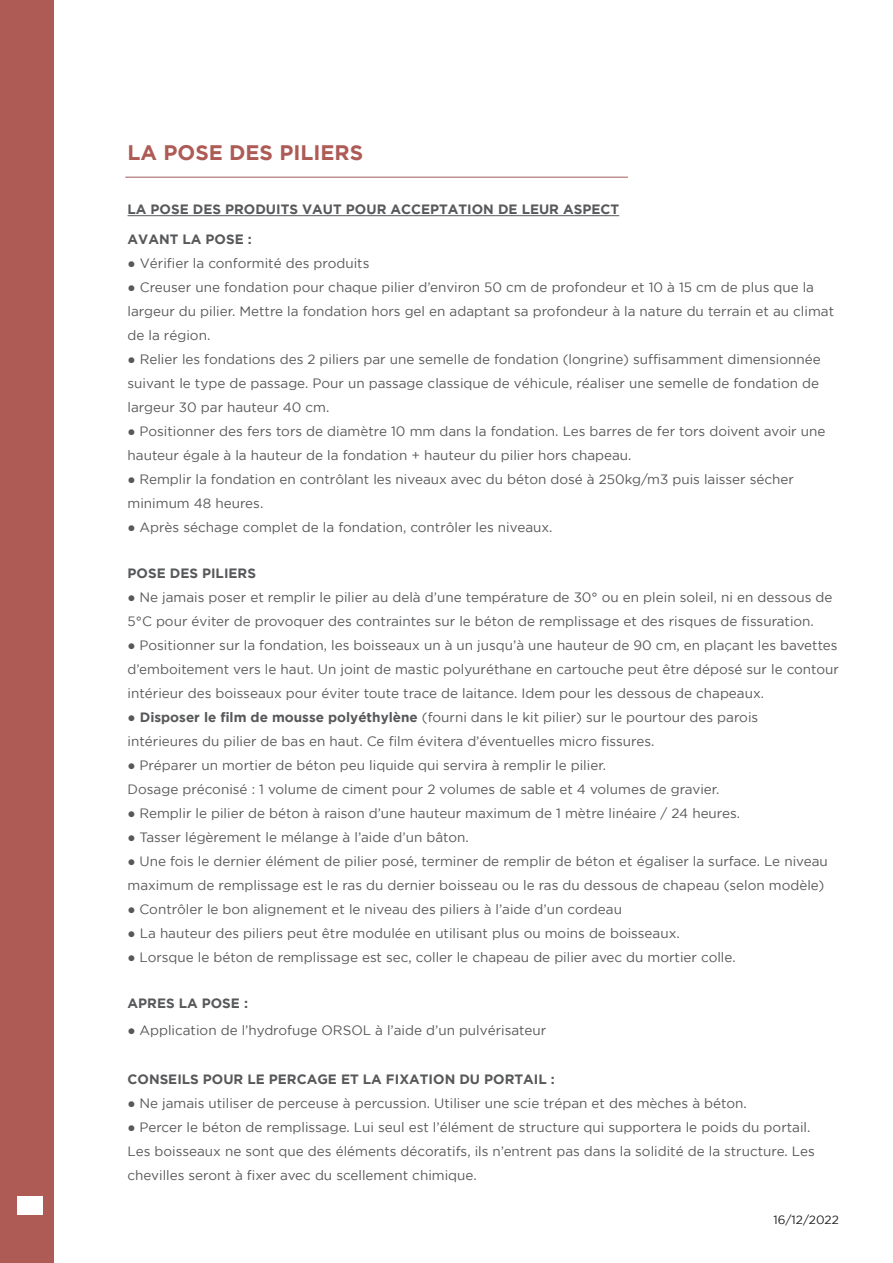
<style>
.page{position:relative;width:893px;height:1263px;background:#fff}
.page>*{position:absolute;margin:0;border:0;box-sizing:border-box;transform-origin:0 0}
.t1{font:700 21px "Gotham";color:#ae5b56}
.t2{font:13.5px/24px "Gotham";color:#57585a}
.t3{font:700 13.5px "Gotham";color:#57585a}
.t4{font:12px "Gotham";color:#231f20}
.s1{font-family:"Arial"}
.s2{font-weight:700}
</style>
<div class="page">
<div style="left:0;top:0;width:54px;height:1263px;background:#ae5b56"></div>
<hr style="left:125px;top:177px;width:503px;height:1px;background:#a05b57">
<hr style="left:128px;top:215px;width:491px;height:1px;background:#57585a">
<div style="left:17px;top:1196px;width:25px;height:18px;background:#fff"></div>
<h1 class="t1" style="left:128px;top:141px;width:237px">LA POSE DES PILIERS</h1>
<p class="t3" style="left:128px;top:201px;width:493px">LA POSE DES PRODUITS VAUT POUR ACCEPTATION DE LEUR ASPECT</p>
<p class="t3" style="left:128px;top:231px;width:126px">AVANT LA POSE :</p>
<p class="t2" style="left:128px;top:251px;width:243px"><span class="s1">●</span> Vérifier la conformité des produits</p>
<p class="t2" style="left:128px;top:275px;width:708px"><span class="s1">●</span> Creuser une fondation pour chaque pilier d’environ 50 cm de profondeur et 10 à 15 cm de plus que la largeur du pilier. Mettre la fondation hors gel en adaptant sa profondeur à la nature du terrain et au climat de la région.</p>
<p class="t2" style="left:128px;top:348px;width:695px"><span class="s1">●</span> Relier les fondations des 2 piliers par une semelle de fondation (longrine) suffisamment dimensionnée suivant le type de passage. Pour un passage classique de véhicule, réaliser une semelle de fondation de largeur 30 par hauteur 40 cm.</p>
<p class="t2" style="left:128px;top:420px;width:699px"><span class="s1">●</span> Positionner des fers tors de diamètre 10 mm dans la fondation. Les barres de fer tors doivent avoir une hauteur égale à la hauteur de la fondation + hauteur du pilier hors chapeau.</p>
<p class="t2" style="left:128px;top:467px;width:668px"><span class="s1">●</span> Remplir la fondation en contrôlant les niveaux avec du béton dosé à 250kg/m3 puis laisser sécher minimum 48 heures.</p>
<p class="t2" style="left:128px;top:516px;width:426px"><span class="s1">●</span> Après séchage complet de la fondation, contrôler les niveaux.</p>
<p class="t3" style="left:128px;top:566px;width:130px">POSE DES PILIERS</p>
<p class="t2" style="left:128px;top:586px;width:706px"><span class="s1">●</span> Ne jamais poser et remplir le pilier au delà d’une température de 30° ou en plein soleil, ni en dessous de<br>5°C pour éviter de provoquer des contraintes sur le béton de remplissage et des risques de fissuration.</p>
<p class="t2" style="left:128px;top:634px;width:713px;text-align:justify"><span class="s1">●</span> Positionner sur la fondation, les boisseaux un à un jusqu’à une hauteur de 90 cm, en plaçant les bavettes d’emboitement vers le haut. Un joint de mastic polyuréthane en cartouche peut être déposé sur le contour intérieur des boisseaux pour éviter toute trace de laitance. Idem pour les dessous de chapeaux.</p>
<p class="t2" style="left:128px;top:706px;width:632px"><span class="s1">●</span> <span class="s2">Disposer le film de mousse polyéthylène</span> (fourni dans le kit pilier) sur le pourtour des parois intérieures du pilier de bas en haut. Ce film évitera d’éventuelles micro fissures.</p>
<p class="t2" style="left:128px;top:754px;width:593px"><span class="s1">●</span> Préparer un mortier de béton peu liquide qui servira à remplir le pilier.<br>Dosage préconisé : 1 volume de ciment pour 2 volumes de sable et 4 volumes de gravier.</p>
<p class="t2" style="left:128px;top:802px;width:614px"><span class="s1">●</span> Remplir le pilier de béton à raison d’une hauteur maximum de 1 mètre linéaire / 24 heures.</p>
<p class="t2" style="left:128px;top:826px;width:343px"><span class="s1">●</span> Tasser légèrement le mélange à l’aide d’un bâton.</p>
<p class="t2" style="left:128px;top:850px;width:702px"><span class="s1">●</span> Une fois le dernier élément de pilier posé, terminer de remplir de béton et égaliser la surface. Le niveau maximum de remplissage est le ras du dernier boisseau ou le ras du dessous de chapeau (selon modèle)</p>
<p class="t2" style="left:128px;top:898px;width:496px"><span class="s1">●</span> Contrôler le bon alignement et le niveau des piliers à l’aide d’un cordeau</p>
<p class="t2" style="left:128px;top:922px;width:554px"><span class="s1">●</span> La hauteur des piliers peut être modulée en utilisant plus ou moins de boisseaux.</p>
<p class="t2" style="left:128px;top:946px;width:610px"><span class="s1">●</span> Lorsque le béton de remplissage est sec, coller le chapeau de pilier avec du mortier colle.</p>
<p class="t3" style="left:128px;top:996px;width:122px">APRES LA POSE :</p>
<p class="t2" style="left:128px;top:1019px;width:420px"><span class="s1">●</span> Application de l’hydrofuge ORSOL à l’aide d’un pulvérisateur</p>
<p class="t3" style="left:128px;top:1071px;width:429px">CONSEILS POUR LE PERCAGE ET LA FIXATION DU PORTAIL :</p>
<p class="t2" style="left:128px;top:1092px;width:621px"><span class="s1">●</span> Ne jamais utiliser de perceuse à percussion. Utiliser une scie trépan et des mèches à béton.</p>
<p class="t2" style="left:128px;top:1116px;width:689px"><span class="s1">●</span> Percer le béton de remplissage. Lui seul est l’élément de structure qui supportera le poids du portail.<br>Les boisseaux ne sont que des éléments décoratifs, ils n’entrent pas dans la solidité de la structure. Les chevilles seront à fixer avec du scellement chimique.</p>
<p class="t4" style="left:773px;top:1214px;width:67px">16/12/2022</p>
</div>
